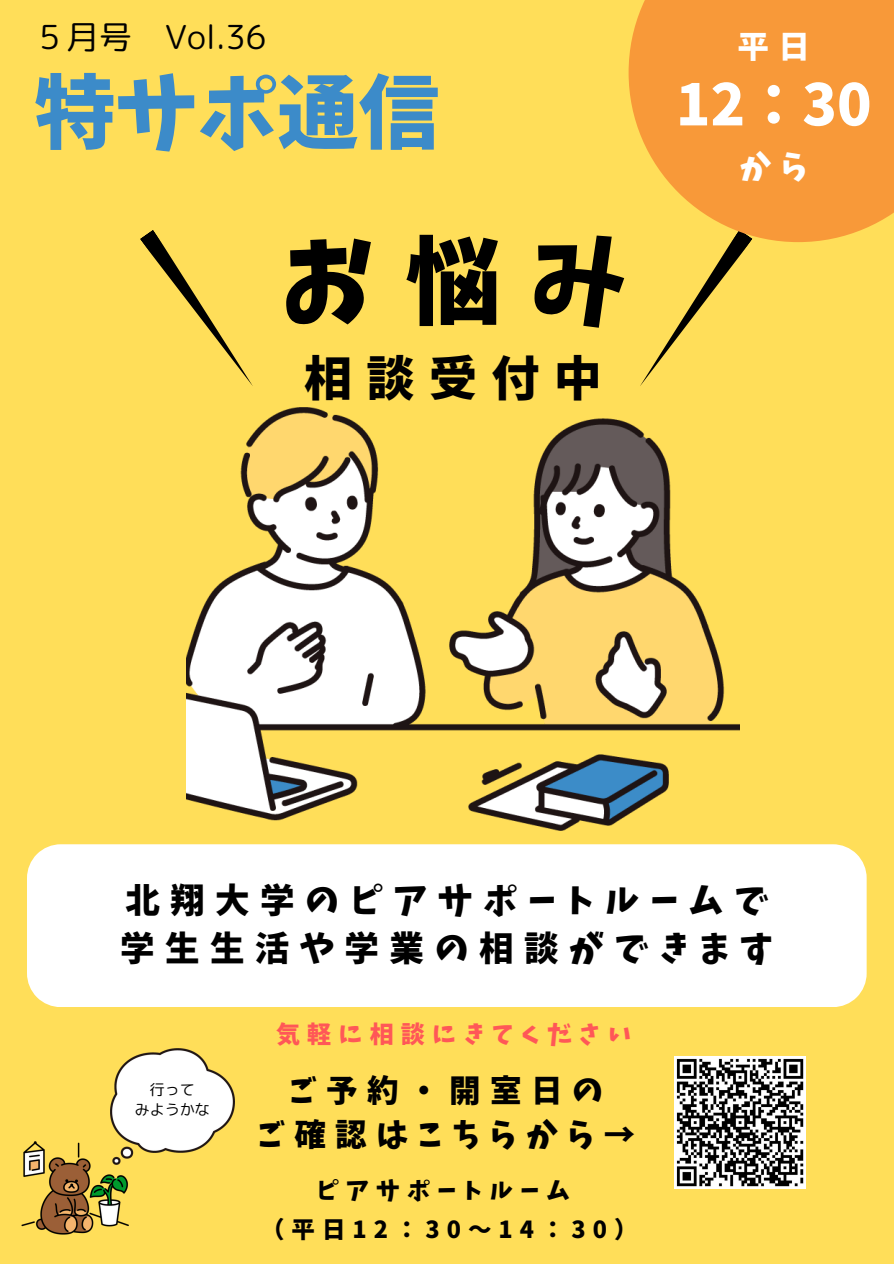
<style>
.page{position:relative;width:894px;height:1264px;background:#fff}
.page>*{position:absolute;margin:0;border:0;box-sizing:border-box;transform-origin:0 0}
.t1{font:96px "Keifont";color:#000}
.t2{font:81px "Keifont";color:#3c8bc9}
.t3{font:57px "Keifont";color:#fff}
.t4{font:48px "Keifont";letter-spacing:.3em;color:#000}
.t5{font:34.5px/47.2px "Keifont";letter-spacing:.3em;color:#000}
.t6{font:33px "rounded mplus 1 p regular";color:#000}
.t7{font:31.5px/43.8px "Keifont";letter-spacing:.3em;color:#000;text-align:center}
.t8{font:31.5px "Keifont";color:#fff}
.t9{font:24px "Keifont";letter-spacing:.3em;color:#ff5757}
.t10{font:23.4px/39px "Keifont";letter-spacing:.3em;color:#000;text-align:center}
.t11{font:15px "rounded mplus 1 p regular";color:#000}
</style>
<div class="page">
<div style="left:0;top:0;width:893px;height:1263px;background:#ffde59"></div>
<svg style="left:140px;top:230px;width:113px;height:156px"></svg>
<svg style="left:640px;top:242px;width:110px;height:144px"></svg>
<div style="left:628px;top:0;width:265px;height:242px;background:#f89939"></div>
<div style="left:27px;top:844px;width:839px;height:163px;background:#fff"></div>
<img style="left:187px;top:407px;width:552px;height:423px">
<img style="left:21px;top:1141px;width:108px;height:94px">
<img style="left:110px;top:1048px;width:124px;height:116px">
<img style="left:674px;top:1056px;width:131px;height:131px">
<p class="t6" style="left:33px;top:13px;width:235px">５月号 Vol.36</p>
<h6 class="t8" style="left:737px;top:31px;width:74px">平日</h6>
<p class="t2" style="left:34px;top:73px;width:406px">特サポ通信</p>
<h4 class="t3" style="left:675px;top:76px;width:197px">12：30</h4>
<p class="t8" style="left:739px;top:151px;width:69px">から</p>
<h2 class="t1" style="left:280px;top:234px;width:347px">お悩み</h2>
<h1 class="t4" style="left:304px;top:355px;width:299px">相談受付中</h1>
<h6 class="t5" style="left:120px;top:877px;width:654px">北翔大学のピアサポートルームで学生生活や学業の相談ができます</h6>
<p class="t11" style="left:150px;top:1078px;width:46px">行って</p>
<h5 class="t11" style="left:135px;top:1098px;width:76px">みようかな</h5>
<p class="t9" style="left:276px;top:1022px;width:357px">気軽に相談にきてください</p>
<p class="t7" style="left:257px;top:1068px;width:379px">ご予約・開室日の<br>ご確認はこちらから→</p>
<h5 class="t10" style="left:261px;top:1171px;width:378px">ピアサポートルーム<br>（平日12：30〜14：30）</h5>
</div>
